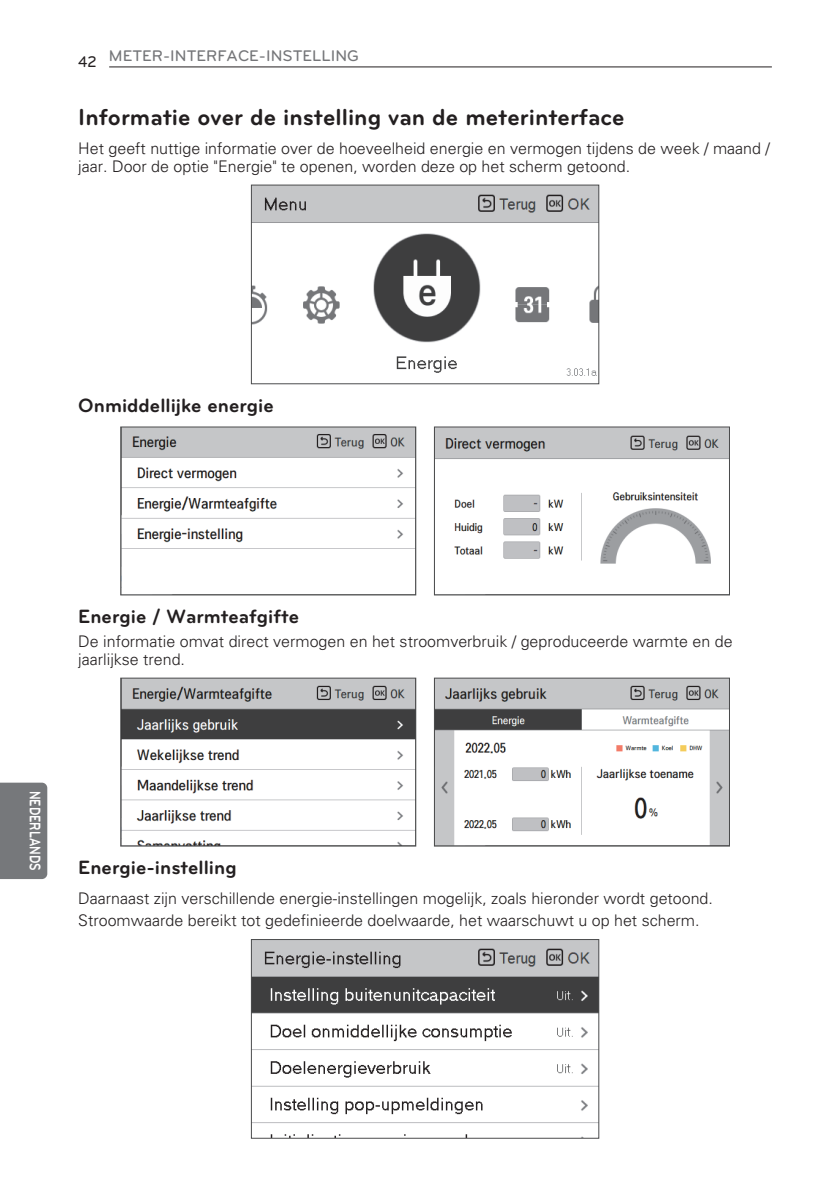
<style>
.page{position:relative;width:840px;height:1191px;background:#fff}
.page>*{position:absolute;margin:0;border:0;box-sizing:border-box;transform-origin:0 0}
.t1{font:700 24px "Bryant LG";color:#231f20}
.t2{font:700 20px "Bryant LG";color:#231f20}
.t3{font:300 16px/18px "Univers";color:#231f20}
.t4{font:500 16px "Bryant LG";color:#757679}
.t5{font:700 16px "Bryant LG";color:#fff;scale:.75 1}
.s1{color:#231f20}
</style>
<div class="page">
<hr style="left:109px;top:67px;width:662px;height:1px;background:#231f20">
<div style="left:0;top:782px;width:47px;height:97px;background:#76787b"></div>
<img style="left:122px;top:428px;width:292px;height:121px">
<div style="left:120px;top:426px;width:296px;height:169px;border:1px solid #4b4c4d"></div>
<img style="left:435px;top:428px;width:292px;height:136px">
<div style="left:433px;top:426px;width:296px;height:169px;border:1px solid #4b4c4d"></div>
<img style="left:122px;top:679px;width:292px;height:165px">
<div style="left:120px;top:677px;width:296px;height:169px;border:1px solid #4b4c4d"></div>
<img style="left:435px;top:679px;width:292px;height:165px">
<div style="left:433px;top:677px;width:296px;height:169px;border:1px solid #4b4c4d"></div>
<img style="left:253px;top:187px;width:344px;height:189px">
<div style="left:251px;top:185px;width:348px;height:199px;border:1px solid #4b4c4d"></div>
<img style="left:253px;top:941px;width:344px;height:195px">
<div style="left:251px;top:939px;width:348px;height:199px;border:1px solid #4b4c4d"></div>
<p class="t4" style="left:78px;top:47px;width:282px"><span class="s1">42</span> METER-INTERFACE-INSTELLING</p>
<h1 class="t1" style="left:78px;top:108px;width:547px">Informatie over de instelling van de meterinterface</h1>
<p class="t3" style="left:78px;top:141px;width:692px">Het geeft nuttige informatie over de hoeveelheid energie en vermogen tijdens de week / maand / jaar. Door de optie "Energie" te openen, worden deze op het scherm getoond.</p>
<p class="t2" style="left:78px;top:398px;width:197px">Onmiddellijke energie</p>
<p class="t2" style="left:78px;top:610px;width:222px">Energie / Warmteafgifte</p>
<p class="t3" style="left:78px;top:634px;width:655px">De informatie omvat direct vermogen en het stroomverbruik / geproduceerde warmte en de jaarlijkse trend.</p>
<p class="t5" style="left:41px;top:790px;width:108px;rotate:90deg">NEDERLANDS</p>
<p class="t2" style="left:78px;top:860px;width:160px">Energie-instelling</p>
<p class="t3" style="left:78px;top:888px;width:635px;line-height:22.2px">Daarnaast zijn verschillende energie-instellingen mogelijk, zoals hieronder wordt getoond.<br>Stroomwaarde bereikt tot gedefinieerde doelwaarde, het waarschuwt u op het scherm.</p>
</div>
